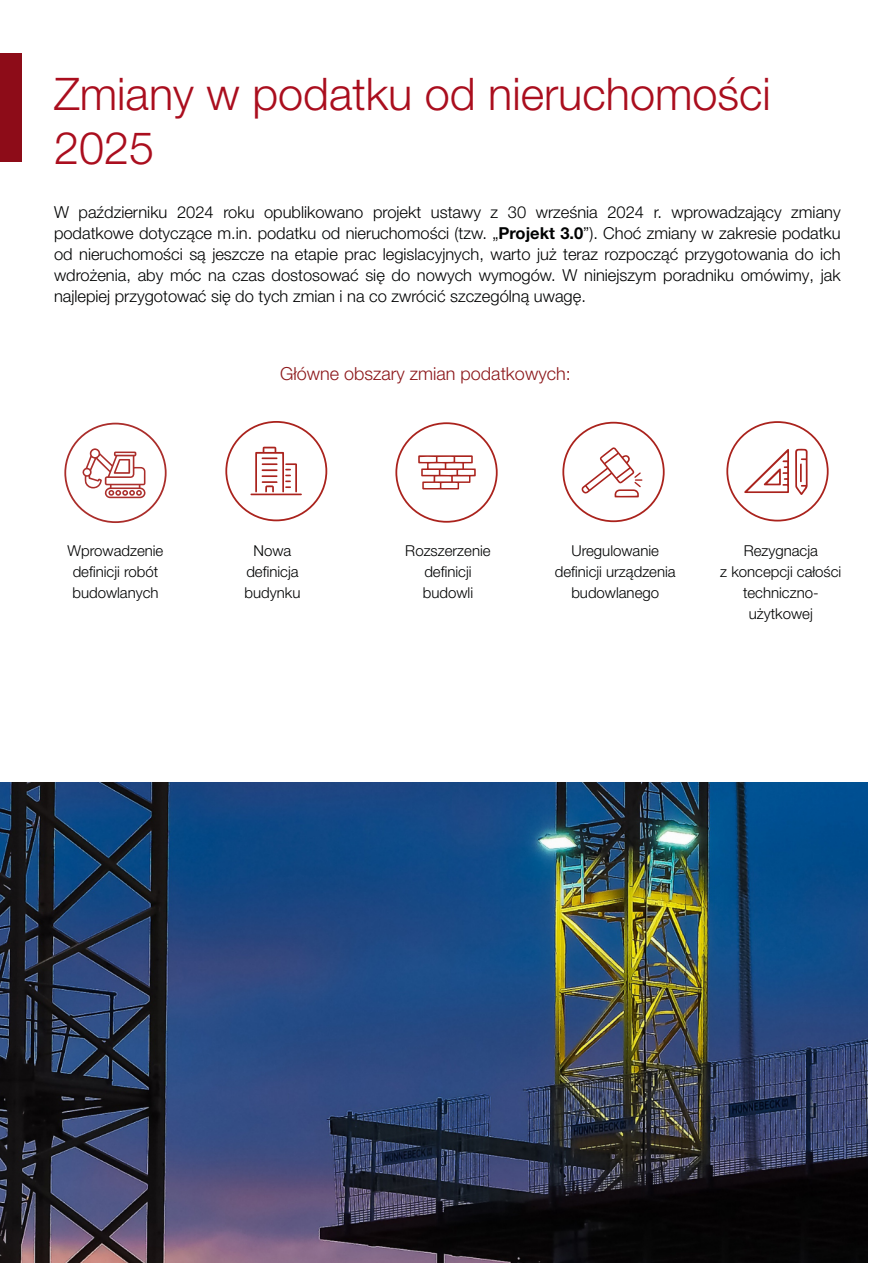
<style>
.page{position:relative;width:893px;height:1263px;background:#fff}
.page>*{position:absolute;margin:0;border:0;box-sizing:border-box;transform-origin:0 0}
.t1{font:300 45px/54px "Helvetica Neue LT Pro";color:#aa0e1e}
.t2{font:300 18px "Helvetica Neue LT Pro";color:#8d181b}
.t3{font:300 16.5px/21px "Helvetica Neue LT Pro";color:#010202;text-align:justify}
.t4{font:300 15px/21px "Helvetica Neue LT Pro";color:#010202;text-align:center}
.s1{font-weight:700}
</style>
<div class="page">
<div style="left:0;top:54px;width:22px;height:108px;background:#8d0c18"></div>
<div style="left:225px;top:421px;width:102px;height:100px;border:2px solid #aa231d;border-radius:50%"></div>
<svg style="left:250px;top:447px;width:52px;height:48px"></svg>
<svg style="left:395px;top:421px;width:434px;height:102px"></svg>
<img style="left:0;top:782px;width:867px;height:481px">
<div style="left:64px;top:423px;width:103px;height:100px;border:2px solid #ab2e2b;border-radius:50%"></div>
<svg style="left:82px;top:448px;width:64px;height:50px"></svg>
<h1 class="t1" style="left:54px;top:66px;width:718px">Zmiany w podatku od nieruchomości<br>2025</h1>
<p class="t3" style="left:54px;top:201px;width:788px">W październiku 2024 roku opublikowano projekt ustawy z 30 września 2024 r. wprowadzający zmiany podatkowe dotyczące m.in. podatku od nieruchomości (tzw. „<span class="s1">Projekt 3.0</span>”). Choć zmiany w zakresie podatku od nieruchomości są jeszcze na etapie prac legislacyjnych, warto już teraz rozpocząć przygotowania do ich wdrożenia, aby móc na czas dostosować się do nowych wymogów. W niniejszym poradniku omówimy, jak najlepiej przygotować się do tych zmian i na co zwrócić szczególną uwagę.</p>
<p class="t4" style="left:68px;top:539px;width:97px">Wprowadzenie definicji robót budowlanych</p>
<p class="t2" style="left:280px;top:363px;width:292px">Główne obszary zmian podatkowych:</p>
<p class="t4" style="left:245px;top:540px;width:57px">Nowa definicja budynku</p>
<p class="t4" style="left:405px;top:539px;width:87px">Rozszerzenie definicji budowli</p>
<p class="t4" style="left:555px;top:539px;width:122px">Uregulowanie definicji urządzenia budowlanego</p>
<p class="t4" style="left:720px;top:540px;width:123px">Rezygnacja<br>z koncepcji całości techniczno&shy;użytkowej</p>
</div>
